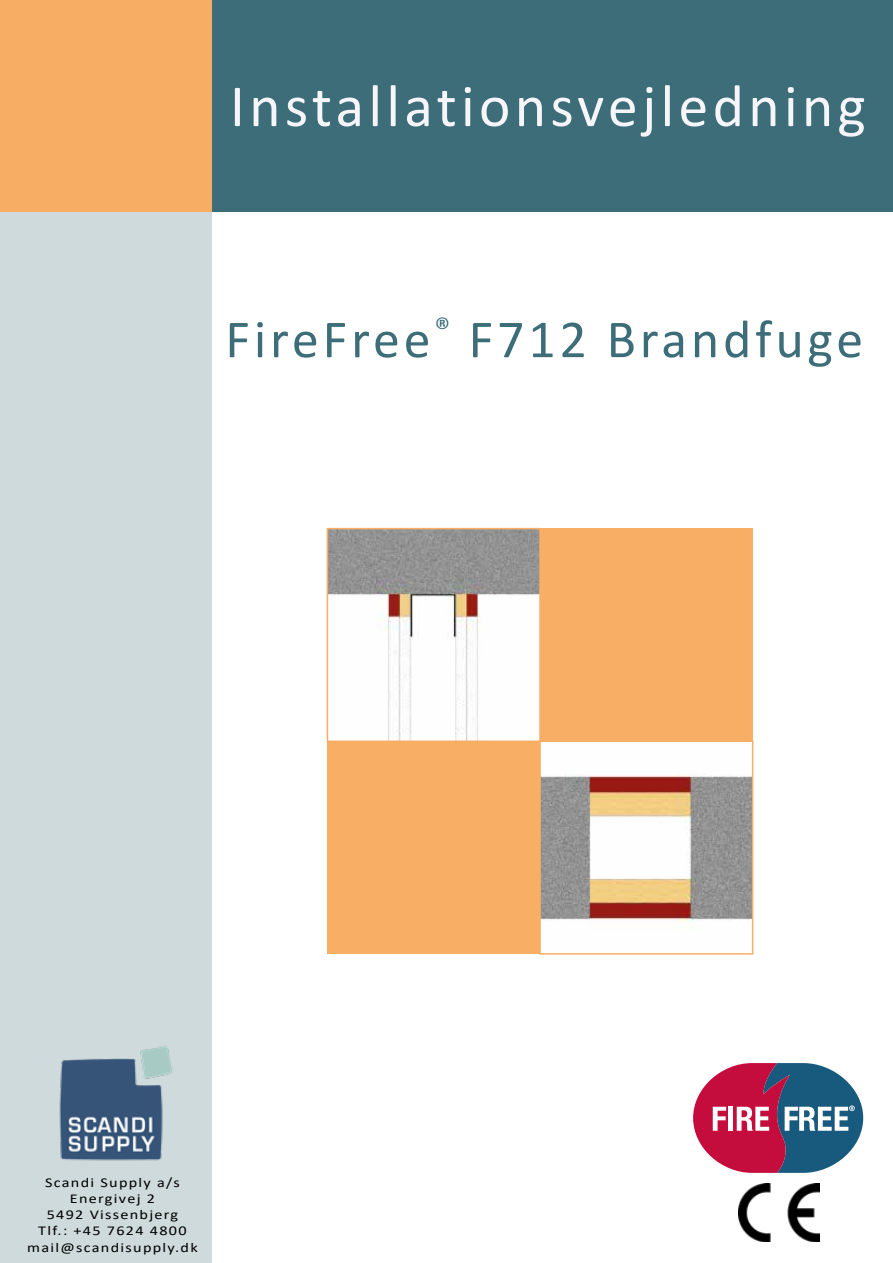
<style>
.page{position:relative;width:893px;height:1263px;background:#fff}
.page>*{position:absolute;margin:0;border:0;box-sizing:border-box;transform-origin:0 0}
.t1{font:60px "Calibri";letter-spacing:.07em;color:#f6f6fa}
.t2{font:54px "Calibri";letter-spacing:.07em;color:#3d6d79}
.t3{font:13.5px/16.2px "Calibri";letter-spacing:.08em;color:#000;text-align:center;scale:1.2 1}
</style>
<div class="page">
<div style="left:0;top:0;width:212px;height:1263px;background:#cedadc"></div>
<svg style="left:693px;top:1063px;width:170px;height:110px"></svg>
<img style="left:739px;top:1183px;width:80px;height:58px">
<img style="left:59px;top:1045px;width:114px;height:116px">
<div style="left:0;top:0;width:893px;height:212px;background:#3d6d79"></div>
<div style="left:0;top:0;width:212px;height:212px;background:#f7ae64"></div>
<img style="left:330px;top:531px;width:208px;height:208px">
<div style="left:327px;top:528px;width:214px;height:214px;border:2px solid #f9ae65"></div>
<div style="left:540px;top:529px;width:213px;height:212px;background:#f9ae65"></div>
<img style="left:542px;top:774px;width:208px;height:148px">
<div style="left:539px;top:740px;width:214px;height:215px;border:2px solid #f9ae65"></div>
<div style="left:327px;top:741px;width:213px;height:213px;background:#f9ae65"></div>
<h1 class="t1" style="left:230px;top:64px;width:637px">Installationsvejledning</h1>
<h2 class="t2" style="left:225px;top:302px;width:639px">FireFree<sup>®</sup> F712 Brandfuge</h2>
<p class="t3" style="left:27px;top:1174px;width:144px">Scandi Supply a/s<br>Energivej 2<br>5492 Vissenbjerg<br>Tlf.: +45 7624 4800 mail@scandisupply.dk</p>
</div>
